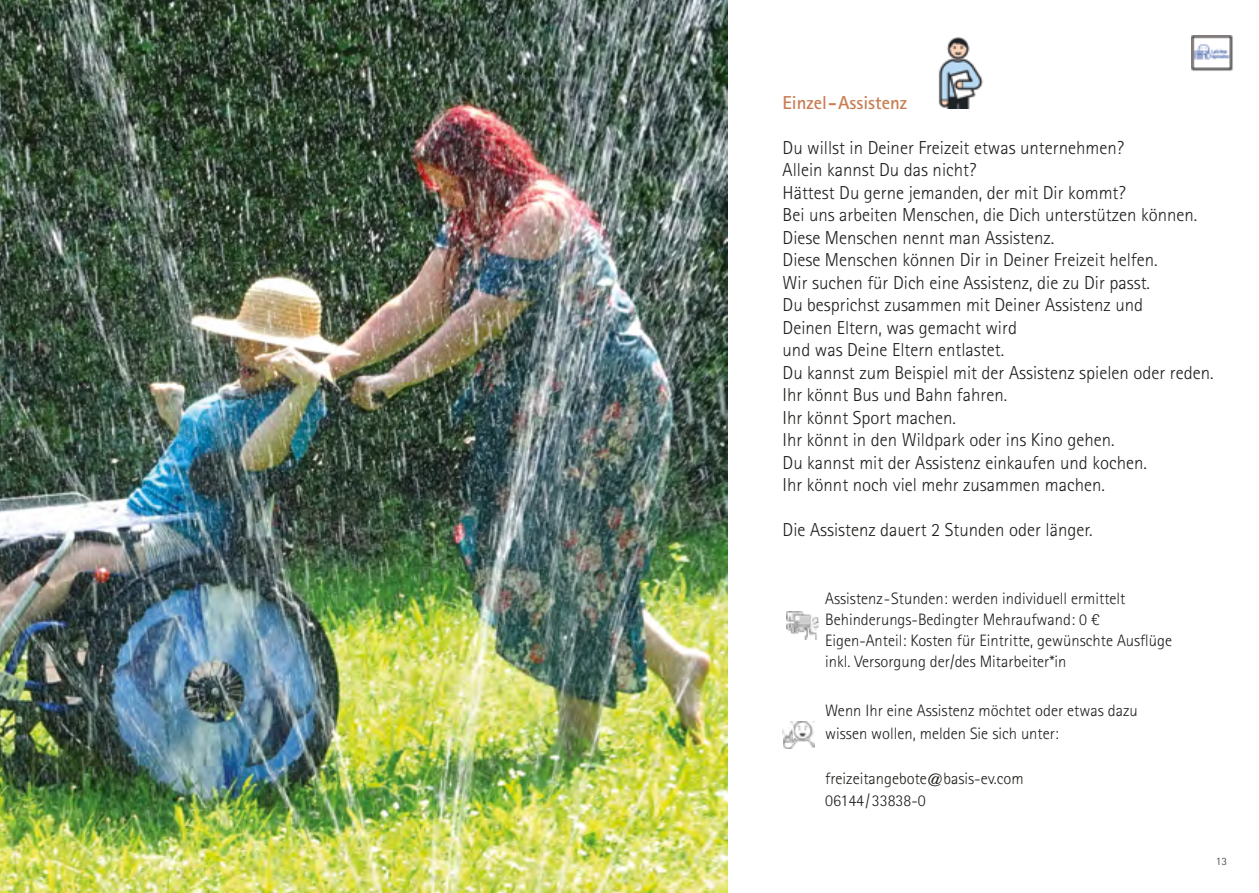
<style>
.page{position:relative;width:1259px;height:893px;background:#fff}
.page>*{position:absolute;margin:0;border:0;box-sizing:border-box;transform-origin:0 0}
.t1{font:300 18.75px/22.5px "Rotis Sans Serif Std";color:#1d1d1b}
.t2{font:700 18.75px "Rotis Sans Serif Std";color:#c87e54}
.t3{font:300 16.5px/21px "Rotis Sans Serif Std";color:#1d1d1b}
.t4{font:11.25px "Rotis Sans Serif";color:#555454}
</style>
<div class="page">
<img style="left:0;top:0;width:727px;height:893px">
<img style="left:938px;top:38px;width:45px;height:70px">
<img style="left:1191px;top:36px;width:42px;height:35px">
<img style="left:786px;top:612px;width:33px;height:27px">
<img style="left:783px;top:722px;width:32px;height:26px">
<p class="t2" style="left:782px;top:91px;width:126px">Einzel-Assistenz</p>
<p class="t1" style="left:782px;top:136px;width:432px">Du willst in Deiner Freizeit etwas unternehmen?<br>Allein kannst Du das nicht?<br>Hättest Du gerne jemanden, der mit Dir kommt?<br>Bei uns arbeiten Menschen, die Dich unterstützen können.<br>Diese Menschen nennt man Assistenz.<br>Diese Menschen können Dir in Deiner Freizeit helfen.<br>Wir suchen für Dich eine Assistenz, die zu Dir passt.<br>Du besprichst zusammen mit Deiner Assistenz und<br>Deinen Eltern, was gemacht wird<br>und was Deine Eltern entlastet.<br>Du kannst zum Beispiel mit der Assistenz spielen oder reden.<br>Ihr könnt Bus und Bahn fahren.<br>Ihr könnt Sport machen.<br>Ihr könnt in den Wildpark oder ins Kino gehen.<br>Du kannst mit der Assistenz einkaufen und kochen.<br>Ihr könnt noch viel mehr zusammen machen.</p>
<p class="t1" style="left:782px;top:519px;width:312px">Die Assistenz dauert 2 Stunden oder länger.</p>
<p class="t3" style="left:825px;top:588px;width:348px">Assistenz-Stunden: werden individuell ermittelt Behinderungs-Bedingter Mehraufwand: 0 € Eigen-Anteil: Kosten für Eintritte, gewünschte Ausflüge inkl. Versorgung der/des Mitarbeiter*in</p>
<p class="t3" style="left:825px;top:699px;width:314px;line-height:22.5px">Wenn Ihr eine Assistenz möchtet oder etwas dazu wissen wollen, melden Sie sich unter:</p>
<p class="t3" style="left:825px;top:767px;width:200px;line-height:22.5px">freizeitangebote@basis-ev.com<br>06144/33838-0</p>
<p class="t4" style="left:1216px;top:855px;width:13px">13</p>
</div>
